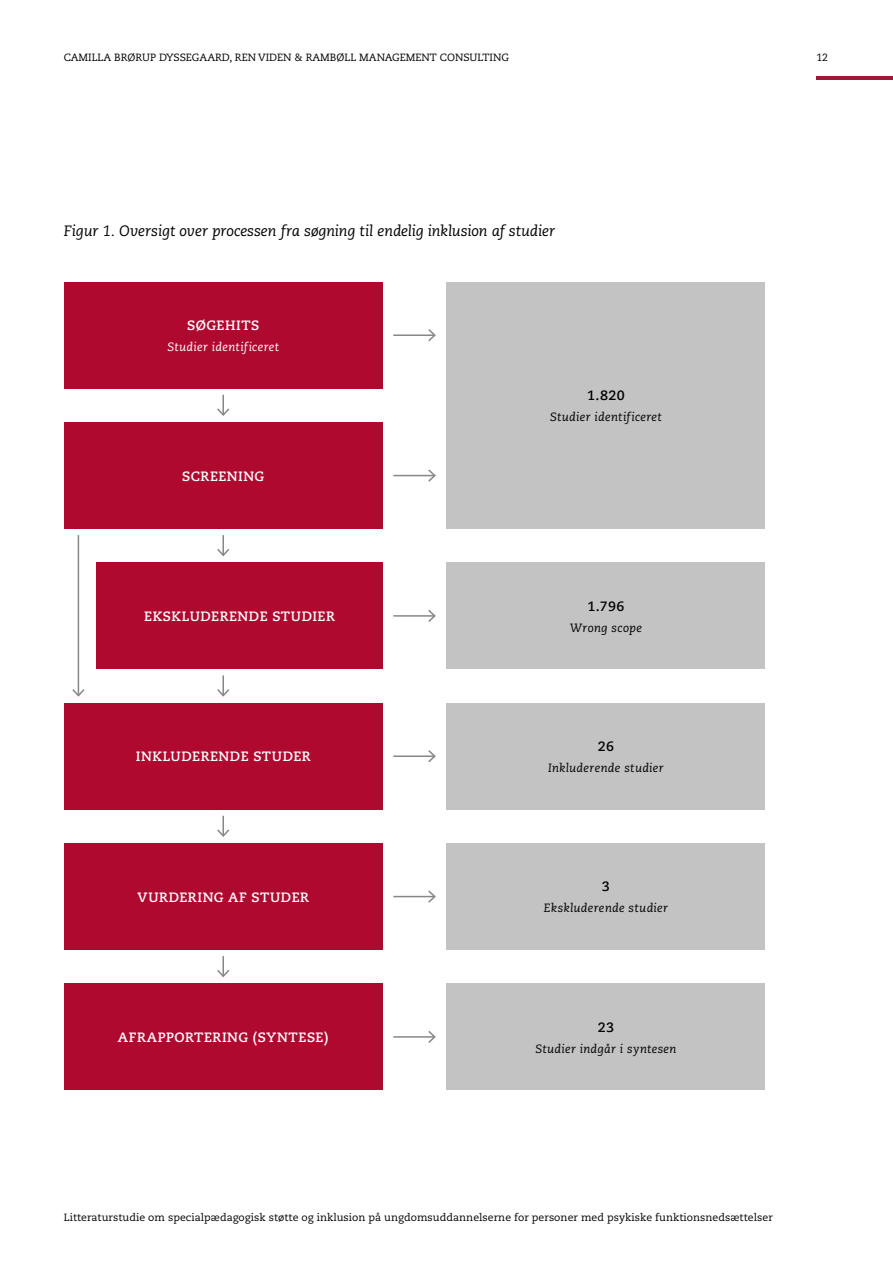
<style>
.page{position:relative;width:893px;height:1263px;background:#fff}
.page>*{position:absolute;margin:0;border:0;box-sizing:border-box;transform-origin:0 0}
.t1{font:italic 15px "Caecilia";letter-spacing:-.01em;color:#000}
.t2{font:700 13.5px "Caecilia";letter-spacing:.035em;color:#fff}
.t3{font:700 13.5px "Caecilia";letter-spacing:.02em;color:#000}
.t4{font:italic 12px "Caecilia";letter-spacing:.025em;color:#000}
.t5{font:italic 12px "Caecilia";letter-spacing:.025em;color:#fff}
.t6{font:10.5px "Caecilia";letter-spacing:.005em;color:#000}
</style>
<div class="page">
<hr style="left:816px;top:76px;width:77px;height:4px;background:#9c1a35">
<div style="left:64px;top:282px;width:319px;height:106px;background:#b00930"></div>
<div style="left:64px;top:422px;width:319px;height:107px;background:#b00930"></div>
<div style="left:96px;top:563px;width:287px;height:106px;background:#b00930"></div>
<div style="left:446px;top:563px;width:319px;height:106px;background:#c3c3c3"></div>
<div style="left:446px;top:703px;width:319px;height:106px;background:#c3c3c3"></div>
<div style="left:446px;top:843px;width:319px;height:107px;background:#c3c3c3"></div>
<div style="left:446px;top:984px;width:319px;height:106px;background:#c3c3c3"></div>
<div style="left:64px;top:703px;width:319px;height:106px;background:#b00930"></div>
<div style="left:64px;top:843px;width:319px;height:107px;background:#b00930"></div>
<div style="left:64px;top:984px;width:319px;height:106px;background:#b00930"></div>
<div style="left:446px;top:282px;width:319px;height:247px;background:#c3c3c3"></div>
<hr style="left:393px;top:334px;width:42px;height:2px;background:#878787">
<svg style="left:427px;top:329px;width:9px;height:13px"></svg>
<hr style="left:222px;top:395px;width:2px;height:20px;background:#878787">
<svg style="left:217px;top:407px;width:13px;height:9px"></svg>
<hr style="left:222px;top:535px;width:2px;height:20px;background:#878787">
<svg style="left:217px;top:547px;width:13px;height:10px"></svg>
<hr style="left:78px;top:535px;width:1px;height:161px;background:#878787">
<svg style="left:72px;top:687px;width:13px;height:10px"></svg>
<hr style="left:222px;top:675px;width:2px;height:21px;background:#878787">
<svg style="left:217px;top:687px;width:13px;height:10px"></svg>
<hr style="left:222px;top:816px;width:2px;height:20px;background:#878787">
<svg style="left:217px;top:828px;width:13px;height:9px"></svg>
<hr style="left:222px;top:956px;width:2px;height:20px;background:#878787">
<svg style="left:217px;top:968px;width:13px;height:10px"></svg>
<hr style="left:393px;top:475px;width:42px;height:1px;background:#878787">
<svg style="left:427px;top:469px;width:9px;height:13px"></svg>
<hr style="left:393px;top:615px;width:42px;height:2px;background:#878787">
<svg style="left:427px;top:610px;width:9px;height:12px"></svg>
<hr style="left:393px;top:755px;width:42px;height:2px;background:#878787">
<svg style="left:427px;top:750px;width:9px;height:13px"></svg>
<hr style="left:393px;top:896px;width:42px;height:1px;background:#878787">
<svg style="left:427px;top:890px;width:9px;height:13px"></svg>
<hr style="left:393px;top:1036px;width:42px;height:2px;background:#878787">
<svg style="left:427px;top:1031px;width:9px;height:12px"></svg>
<p class="t6" style="left:64px;top:52px;width:447px">CAMILLA BRØRUP DYSSEGAARD, REN VIDEN &amp; RAMBØLL MANAGEMENT CONSULTING</p>
<p class="t6" style="left:816px;top:52px;width:13px">12</p>
<h1 class="t1" style="left:64px;top:223px;width:493px">Figur 1. Oversigt over processen fra søgning til endelig inklusion af studier</h1>
<p class="t2" style="left:187px;top:317px;width:74px">SØGEHITS</p>
<p class="t5" style="left:167px;top:340px;width:113px">Studier identificeret</p>
<p class="t2" style="left:182px;top:468px;width:84px">SCREENING</p>
<p class="t2" style="left:144px;top:608px;width:192px">EKSKLUDERENDE STUDIER</p>
<p class="t2" style="left:136px;top:749px;width:176px">INKLUDERENDE STUDER</p>
<p class="t2" style="left:138px;top:889px;width:173px">VURDERING AF STUDER</p>
<p class="t2" style="left:118px;top:1029px;width:212px">AFRAPPORTERING (SYNTESE)</p>
<p class="t3" style="left:587px;top:388px;width:39px">1.820</p>
<p class="t4" style="left:550px;top:410px;width:113px">Studier identificeret</p>
<p class="t3" style="left:587px;top:598px;width:38px">1.796</p>
<p class="t4" style="left:570px;top:620px;width:73px">Wrong scope</p>
<p class="t3" style="left:598px;top:738px;width:18px">26</p>
<p class="t4" style="left:548px;top:761px;width:117px">Inkluderende studier</p>
<p class="t3" style="left:602px;top:879px;width:9px">3</p>
<p class="t4" style="left:544px;top:901px;width:126px">Ekskluderende studier</p>
<p class="t3" style="left:598px;top:1019px;width:18px">23</p>
<p class="t4" style="left:535px;top:1041px;width:143px">Studier indgår i syntesen</p>
<p class="t6" style="left:64px;top:1211px;width:710px">Litteraturstudie om specialpædagogisk støtte og inklusion på ungdomsuddannelserne for personer med psykiske funktionsnedsættelser</p>
</div>
